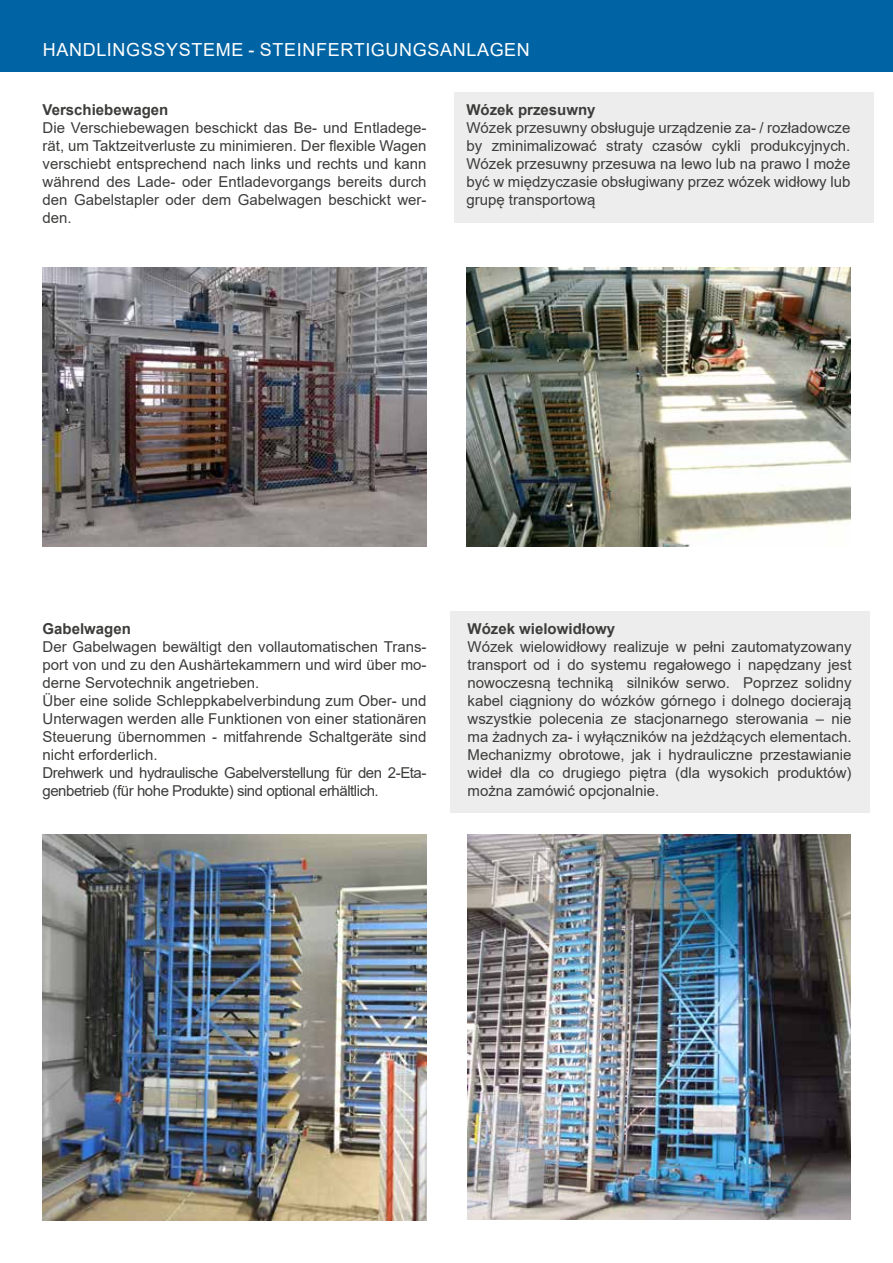
<style>
.page{position:relative;width:893px;height:1263px;background:#fff}
.page>*{position:absolute;margin:0;border:0;box-sizing:border-box;transform-origin:0 0}
.t1{font:18px "Arial";letter-spacing:.035em;color:#fff}
.t2{font:15px/18px "Arial";color:#3c3c3b;text-align:justify}
.t3{font:700 15px "Arial";color:#3c3c3b}
</style>
<div class="page">
<div style="left:0;top:0;width:893px;height:71px;background:#0063a3"></div>
<div style="left:454px;top:93px;width:419px;height:130px;background:#ededed"></div>
<img style="left:466px;top:267px;width:384px;height:280px">
<div style="left:450px;top:612px;width:419px;height:201px;background:#ededed"></div>
<img style="left:43px;top:834px;width:384px;height:386px">
<img style="left:468px;top:834px;width:382px;height:386px">
<img style="left:43px;top:267px;width:384px;height:280px">
<p class="t1" style="left:43px;top:37px;width:489px">HANDLINGSSYSTEME - STEINFERTIGUNGSANLAGEN</p>
<p class="t3" style="left:43px;top:99px;width:127px">Verschiebewagen</p>
<p class="t2" style="left:43px;top:118px;width:385px">Die Verschiebewagen beschickt das Be- und Entladege&shy;rät, um Taktzeitverluste zu minimieren. Der flexible Wagen verschiebt entsprechend nach links und rechts und kann während des Lade- oder Entladevorgangs bereits durch den Gabelstapler oder dem Gabelwagen beschickt wer&shy;den.</p>
<p class="t3" style="left:466px;top:99px;width:131px">Wózek przesuwny</p>
<p class="t2" style="left:466px;top:118px;width:386px">Wózek przesuwny obsługuje urządzenie za- / rozładowcze by zminimalizować straty czasów cykli produkcyjnych.<br>Wózek przesuwny przesuwa na lewo lub na prawo I może być w międzyczasie obsługiwany przez wózek widłowy lub grupę transportową</p>
<p class="t3" style="left:43px;top:618px;width:90px">Gabelwagen</p>
<p class="t2" style="left:43px;top:638px;width:386px;text-align:left">Der Gabelwagen bewältigt den vollautomatischen Trans&shy;port von und zu den Aushärtekammern und wird über mo&shy;derne Servotechnik angetrieben.<br>Über eine solide Schleppkabelverbindung zum Ober- und Unterwagen werden alle Funktionen von einer stationären Steuerung übernommen - mitfahrende Schaltgeräte sind nicht erforderlich.<br>Drehwerk und hydraulische Gabelverstellung für den 2-Eta&shy;genbetrieb (für hohe Produkte) sind optional erhältlich.</p>
<p class="t3" style="left:468px;top:618px;width:149px">Wózek wielowidłowy</p>
<p class="t2" style="left:468px;top:638px;width:385px">Wózek wielowidłowy realizuje w pełni zautomatyzowany transport od i do systemu regałowego i napędzany jest nowoczesną techniką silników serwo. Poprzez solidny kabel ciągniony do wózków górnego i dolnego docierają wszystkie polecenia ze stacjonarnego sterowania – nie ma żadnych za- i wyłączników na jeżdżących elementach.<br>Mechanizmy obrotowe, jak i hydrauliczne przestawianie wideł dla co drugiego piętra (dla wysokich produktów) można zamówić opcjonalnie.</p>
</div>
